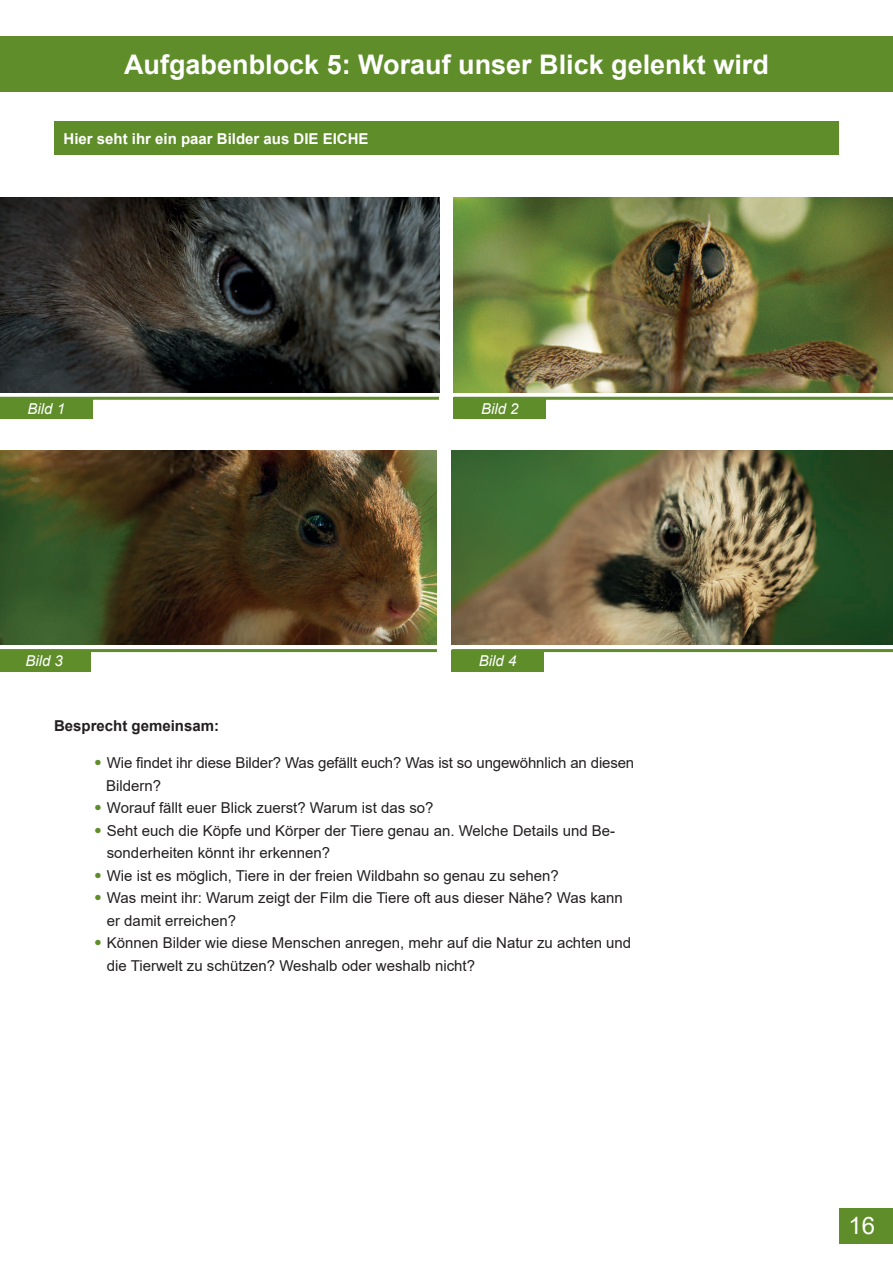
<style>
.page{position:relative;width:893px;height:1263px;background:#fff}
.page>*{position:absolute;margin:0;border:0;box-sizing:border-box;transform-origin:0 0}
.t1{font:700 27px "Arial";color:#fff}
.t2{font:24px "Arial";color:#fff}
.t3{font:15px/22.5px "Arial";color:#231f20}
.t4{font:700 15px "Arial";color:#fff}
.t5{font:italic 15px "Arial";color:#fff}
.t6{font:700 15px "Arial";color:#231f20}
.s1{font-family:"Univers LT";font-weight:300;font-stretch:condensed;color:#5f8d2a}
</style>
<div class="page">
<div style="left:839px;top:1208px;width:54px;height:36px;background:#5f8d2a"></div>
<div style="left:0;top:36px;width:893px;height:56px;background:#5f8d2a"></div>
<hr style="left:0;top:397px;width:439px;height:3px;background:#5f8d2a">
<hr style="left:0;top:649px;width:437px;height:3px;background:#5f8d2a">
<img style="left:0;top:198px;width:439px;height:194px">
<img style="left:0;top:450px;width:437px;height:195px">
<img style="left:454px;top:198px;width:439px;height:194px">
<img style="left:452px;top:450px;width:441px;height:195px">
<div style="left:0;top:397px;width:92px;height:22px;background:#5f8d2a"></div>
<div style="left:0;top:650px;width:90px;height:21px;background:#5f8d2a"></div>
<hr style="left:454px;top:397px;width:439px;height:3px;background:#5f8d2a">
<hr style="left:452px;top:649px;width:441px;height:3px;background:#5f8d2a">
<div style="left:453px;top:397px;width:93px;height:22px;background:#5f8d2a"></div>
<div style="left:451px;top:650px;width:93px;height:21px;background:#5f8d2a"></div>
<div style="left:54px;top:121px;width:785px;height:34px;background:#5f8d2a"></div>
<h1 class="t1" style="left:124px;top:45px;width:646px">Aufgabenblock 5: Worauf unser Blick gelenkt wird</h1>
<p class="t4" style="left:64px;top:128px;width:307px">Hier seht ihr ein paar Bilder aus DIE EICHE</p>
<p class="t5" style="left:28px;top:397px;width:39px">Bild 1</p>
<p class="t5" style="left:481px;top:399px;width:39px">Bild 2</p>
<p class="t5" style="left:25px;top:649px;width:39px">Bild 1</p>
<p class="t5" style="left:25px;top:651px;width:39px">Bild 3</p>
<p class="t5" style="left:479px;top:651px;width:39px">Bild 4</p>
<p class="t6" style="left:54px;top:715px;width:167px">Besprecht gemeinsam:</p>
<p class="t3" style="left:106px;top:751px;width:530px;text-indent:-13px"><span class="s1">•</span> Wie findet ihr diese Bilder? Was gefällt euch? Was ist so ungewöhnlich an diesen<br>Bildern?</p>
<p class="t3" style="left:94px;top:796px;width:342px"><span class="s1">•</span> Worauf fällt euer Blick zuerst? Warum ist das so?</p>
<p class="t3" style="left:107px;top:819px;width:510px;text-indent:-13px"><span class="s1">•</span> Seht euch die Köpfe und Körper der Tiere genau an. Welche Details und Be&shy;sonderheiten könnt ihr erkennen?</p>
<p class="t3" style="left:94px;top:864px;width:467px"><span class="s1">•</span> Wie ist es möglich, Tiere in der freien Wildbahn so genau zu sehen?</p>
<p class="t3" style="left:107px;top:886px;width:518px;text-indent:-13px"><span class="s1">•</span> Was meint ihr: Warum zeigt der Film die Tiere oft aus dieser Nähe? Was kann er damit erreichen?</p>
<p class="t3" style="left:107px;top:931px;width:526px;text-indent:-13px"><span class="s1">•</span> Können Bilder wie diese Menschen anregen, mehr auf die Natur zu achten und die Tierwelt zu schützen? Weshalb oder weshalb nicht?</p>
<h2 class="t2" style="left:848px;top:1209px;width:28px">16</h2>
</div>
